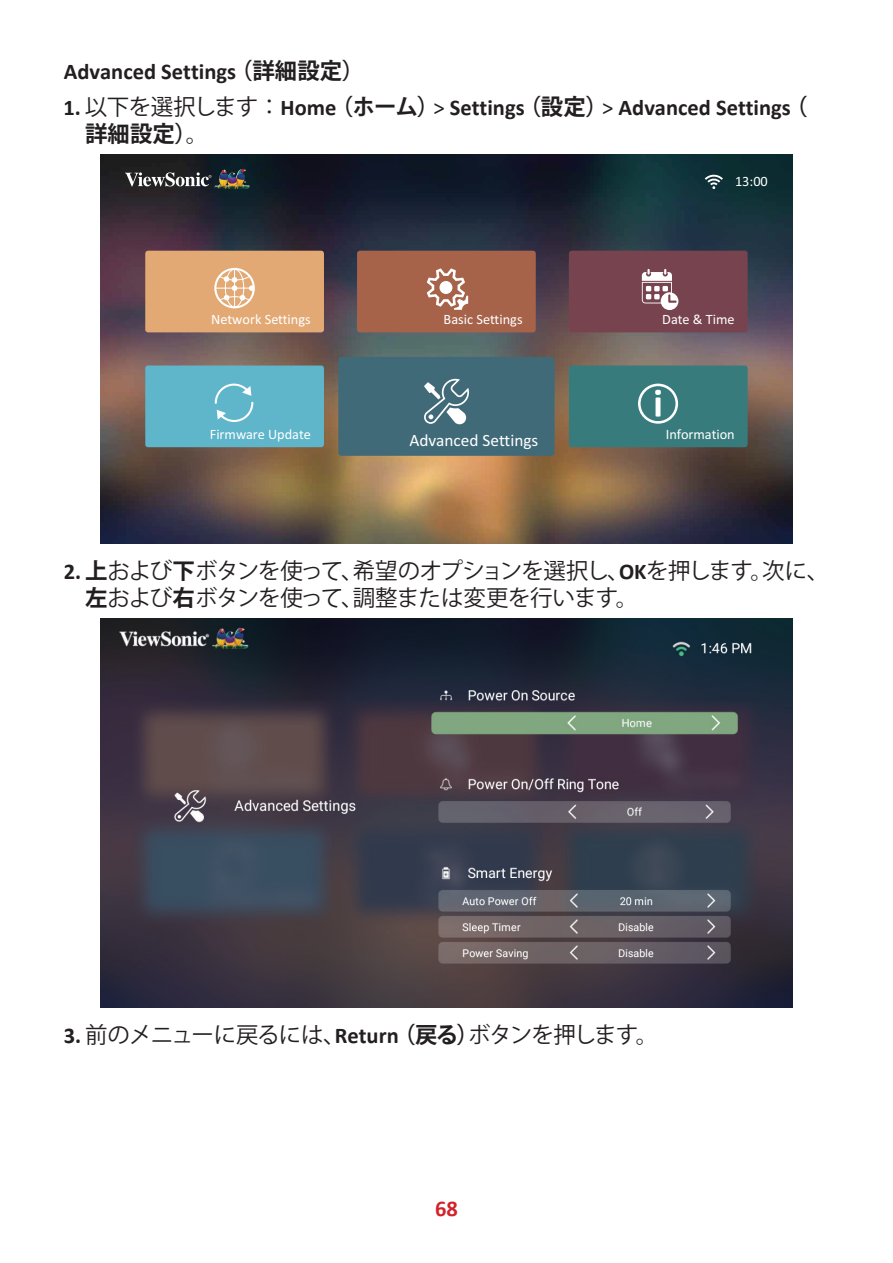
<style>
.page{position:relative;width:893px;height:1263px;background:#fff}
.page>*{position:absolute;margin:0;border:0;box-sizing:border-box;transform-origin:0 0}
.t1{font:22.5px/27px "Koz Go Pro";letter-spacing:-.04em;color:#231f20}
.t2{font:700 22.5px "Calibri";color:#231f20}
.t3{font:700 22.5px "Koz Go Pro";color:#231f20}
.t4{font:700 22.5px "Calibri";color:#d1232a}
.t5{font:17.25px "Calibri";color:#fff}
.t6{font:14.25px "Calibri";color:#fff}
.s1{font-family:"Koz Go Pro"}
.s2{font-family:"Koz Go Pro";font-weight:400}
.s3{font-weight:400}
.s4{font-family:"Calibri";font-weight:700}
.s5{font-weight:700}
</style>
<div class="page">
<img style="left:101px;top:155px;width:691px;height:388px">
<svg style="left:125px;top:172px;width:87px;height:14px"></svg>
<img style="left:215px;top:169px;width:27px;height:20px">
<div style="left:357px;top:251px;width:179px;height:81px;background:#a7624a;border-radius:3px"></div>
<svg style="left:427px;top:268px;width:41px;height:42px"></svg>
<div style="left:439px;top:281px;width:13px;height:13px;background:#fff;border-radius:50%"></div>
<div style="left:145px;top:251px;width:179px;height:81px;background:#e3a975;border-radius:3px"></div>
<svg style="left:214px;top:268px;width:41px;height:40px"></svg>
<div style="left:569px;top:251px;width:179px;height:81px;background:#77434f;border-radius:3px"></div>
<svg style="left:642px;top:269px;width:36px;height:41px"></svg>
<div style="left:338px;top:357px;width:216px;height:99px;background:#416a79;border-radius:3px"></div>
<svg style="left:424px;top:379px;width:45px;height:46px"></svg>
<div style="left:569px;top:365px;width:179px;height:82px;background:#387b7d;border-radius:3px"></div>
<svg style="left:638px;top:384px;width:40px;height:40px"></svg>
<div style="left:145px;top:365px;width:179px;height:82px;background:#5fb5ca;border-radius:3px"></div>
<svg style="left:215px;top:384px;width:38px;height:38px"></svg>
<svg style="left:705px;top:173px;width:18px;height:16px"></svg>
<img style="left:101px;top:619px;width:691px;height:389px">
<p class="t2" style="left:64px;top:56px;width:302px">Advanced Settings <span class="s1">（詳細設定）</span></p>
<p class="t2" style="left:64px;top:91px;width:746px">1. <span class="s2">以下を選択します：</span>Home <span class="s1">（ホーム）</span><span class="s3">&gt;</span> Settings <span class="s1">（設定）</span><span class="s3">&gt;</span> Advanced Settings <span class="s1">（</span></p>
<p class="t3" style="left:85px;top:119px;width:125px">詳細設定）<span class="s3">。</span></p>
<p class="t6" style="left:735px;top:172px;width:34px">13:00</p>
<p class="t6" style="left:211px;top:309px;width:101px">Network Settings</p>
<p class="t6" style="left:444px;top:309px;width:80px">Basic Settings</p>
<p class="t6" style="left:662px;top:309px;width:74px">Date &amp; Time</p>
<p class="t6" style="left:210px;top:424px;width:102px">Firmware Update</p>
<p class="t6" style="left:666px;top:424px;width:70px">Information</p>
<p class="t5" style="left:409px;top:428px;width:130px">Advanced Settings</p>
<p class="t1" style="left:85px;top:558px;width:746px;text-indent:-21px"><span class="s4">2.</span> <span class="s5">上</span>および<span class="s5">下</span>ボタンを使って、希望のオプションを選択し、<span class="s4">OK</span>を押します。次に、<span class="s5">左</span>および<span class="s5">右</span>ボタンを使って、調整または変更を行います。</p>
<p class="t1" style="left:64px;top:1022px;width:596px"><span class="s4">3.</span> 前のメニューに戻るには、<span class="s4">Return</span> <span class="s5">（戻る）</span>ボタンを押します。</p>
<p class="t4" style="left:435px;top:1193px;width:24px">68</p>
</div>
